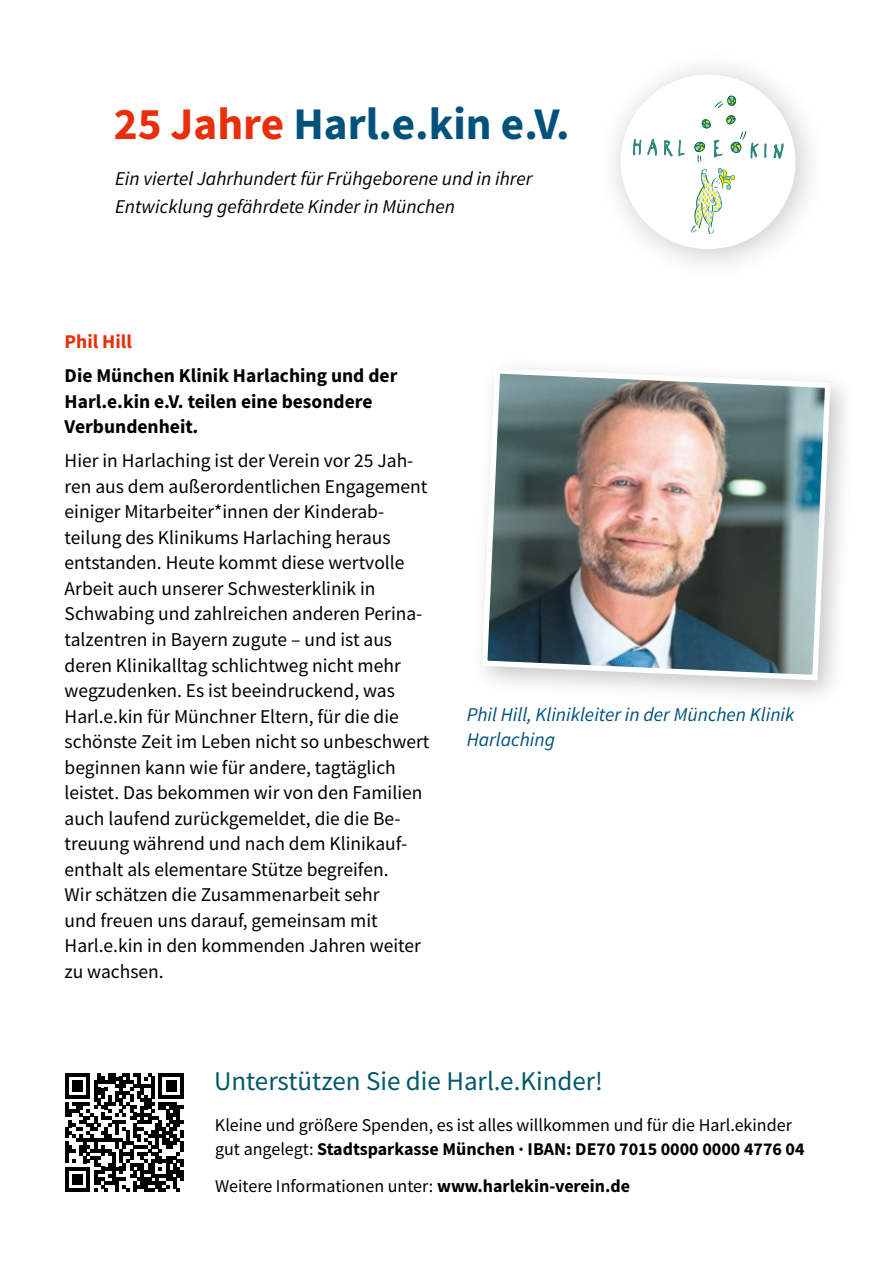
<style>
.page{position:relative;width:893px;height:1263px;background:#fff}
.page>*{position:absolute;margin:0;border:0;box-sizing:border-box;transform-origin:0 0}
.t1{font:700 45.3px "Source Sans Pro";color:#00527b}
.t2{font:27px "Source Sans Pro";color:#005869}
.GS{font:19.5px/25.5px "Source Sans Pro";color:#000}
.t3{font:italic 19.5px/28.8px "Source Sans Pro";color:#000}
.GS-2{font:700 19.5px/25.5px "Source Sans Pro";color:#000}
.ital{font:italic 19.5px/25.5px "Source Sans Pro";color:#00527b}
.ZT{font:700 19.5px "Source Sans Pro";color:#e92e09}
.t4{font:18px/24px "Source Sans Pro";color:#000}
.s1{color:#e92e09}
.s2{font-weight:700}
</style>
<div class="page">
<svg style="left:65px;top:1073px;width:119px;height:119px"></svg>
<hr style="left:180px;top:1170px;width:4px;height:11px;background:#000">
<svg style="left:614px;top:67px;width:188px;height:185px"></svg>
<div style="left:470px;top:356px;width:388px;height:352px;background:#000;opacity:.22"></div>
<img style="left:479px;top:365px;width:354px;height:318px">
<h1 class="t1" style="left:114px;top:93px;width:457px"><span class="s1">25 Jahre</span> Harl.e.kin e.V.</h1>
<p class="t3" style="left:115px;top:164px;width:419px">Ein viertel Jahrhundert für Frühgeborene und in ihrer<br>Entwicklung gefährdete Kinder in München</p>
<p class="ZT" style="left:65px;top:329px;width:69px">Phil Hill</p>
<p class="GS-2" style="left:65px;top:363px;width:334px">Die München Klinik Harlaching und der<br>Harl.e.kin e.V. teilen eine besondere<br>Verbundenheit.</p>
<p class="GS" style="left:65px;top:448px;width:366px">Hier in Harlaching ist der Verein vor 25 Jah&shy;ren aus dem außerordentlichen Engagement einiger Mitarbeiter*innen der Kinderab&shy;teilung des Klinikums Harlaching heraus entstanden. Heute kommt diese wertvolle Arbeit auch unserer Schwesterklinik in Schwabing und zahlreichen anderen Perina&shy;talzentren in Bayern zugute – und ist aus deren Klinikalltag schlichtweg nicht mehr wegzudenken. Es ist beeindruckend, was Harl.e.kin für Münchner Eltern, für die die schönste Zeit im Leben nicht so unbeschwert beginnen kann wie für andere, tagtäglich leistet. Das bekommen wir von den Familien auch laufend zurückgemeldet, die die Be&shy;treuung während und nach dem Klinikauf&shy;enthalt als elementare Stütze begreifen.<br>Wir schätzen die Zusammenarbeit sehr<br>und freuen uns darauf, gemeinsam mit Harl.e.kin in den kommenden Jahren weiter zu wachsen.</p>
<p class="ital" style="left:467px;top:701px;width:329px">Phil Hill, Klinikleiter in der München Klinik<br>Harlaching</p>
<h2 class="t2" style="left:214px;top:1064px;width:390px">Unterstützen Sie die Harl.e.Kinder!</h2>
<p class="t4" style="left:215px;top:1113px;width:591px">Kleine und größere Spenden, es ist alles willkommen und für die Harl.ekinder gut angelegt: <span class="s2">Stadtsparkasse München · IBAN: DE70 7015 0000 0000 4776 04</span></p>
<p class="t4" style="left:215px;top:1174px;width:416px">Weitere Informationen unter: <span class="s2">www.harlekin-verein.de</span></p>
</div>
